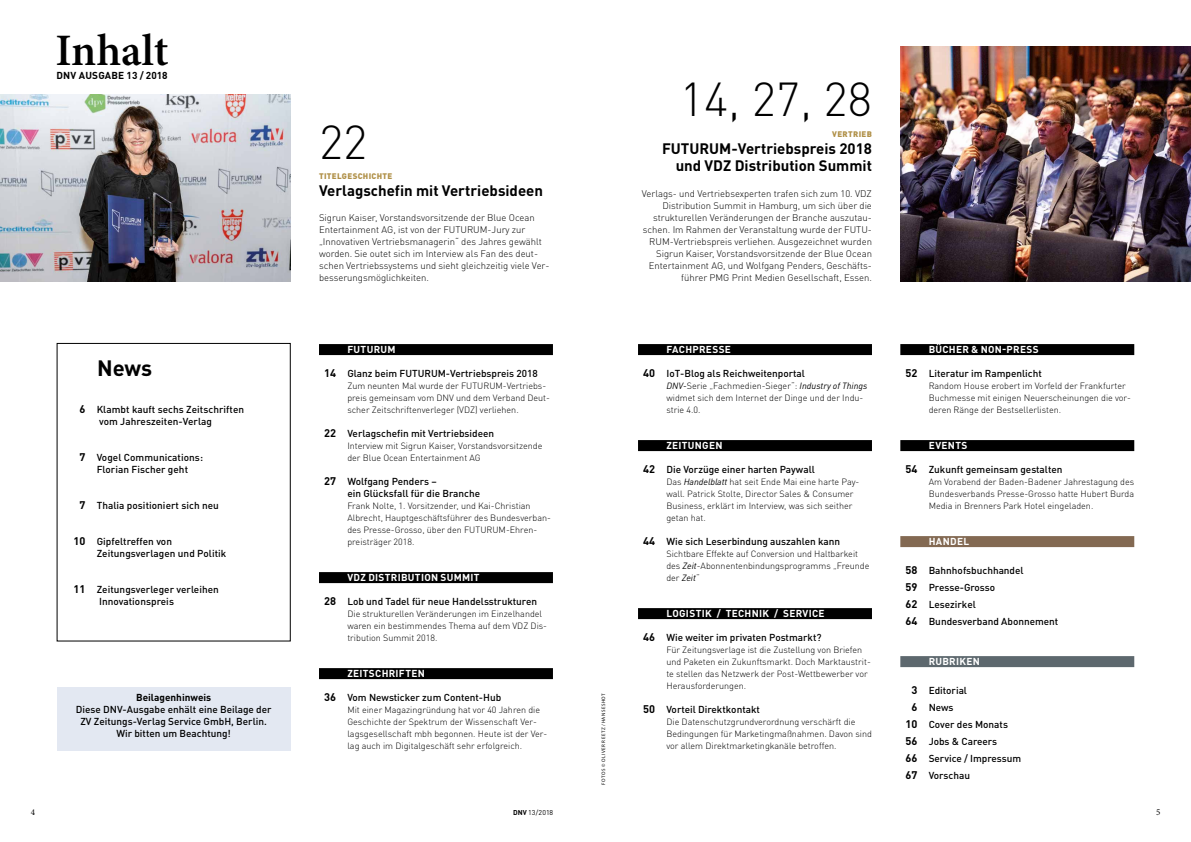
<style>
.page{position:relative;width:1191px;height:842px;background:#fff}
.page>*{position:absolute;margin:0;border:0;box-sizing:border-box;transform-origin:0 0}
.t1{font:300 47px "DIN Pro";color:#000}
.t2{font:600 45px "Minion Pro";color:#000}
.t3{font:700 22px "DIN Pro";color:#000}
.t4{font:700 15px/17px "DIN Pro";color:#000;text-align:right}
.t5{font:500 10px/12px "DIN Pro";color:#000}
.t6{font:700 10px "DIN Pro";letter-spacing:.03em;color:#fff}
.t7{font:700 10px "DIN Pro";letter-spacing:.005em;color:#000}
.t8{font:300 9.5px/12px "DIN Pro";color:#000}
.t9{font:300 9px/12px "DIN Pro";color:#000}
.t10{font:9px "Minion Pro";color:#000}
.t11{font:900 8px "DIN Pro";letter-spacing:.035em;color:#b09047}
.t12{font:7px "DIN Pro";color:#000}
.t13{font:5px "Myriad Pro";letter-spacing:.1em;color:#000}
.s1{font-weight:700;font-size:11px}
.s2{font-weight:400;font-style:italic}
.s3{font-weight:700}
</style>
<div class="page">
<img style="left:900px;top:47px;width:291px;height:234px">
<div style="left:319px;top:344px;width:234px;height:11px;background:#000"></div>
<div style="left:319px;top:572px;width:234px;height:11px;background:#000"></div>
<div style="left:319px;top:668px;width:234px;height:11px;background:#000"></div>
<div style="left:638px;top:344px;width:234px;height:11px;background:#000"></div>
<div style="left:638px;top:440px;width:234px;height:11px;background:#000"></div>
<div style="left:638px;top:608px;width:234px;height:11px;background:#000"></div>
<div style="left:900px;top:344px;width:234px;height:11px;background:#000"></div>
<div style="left:900px;top:440px;width:234px;height:11px;background:#000"></div>
<div style="left:900px;top:536px;width:234px;height:11px;background:#836952"></div>
<div style="left:900px;top:656px;width:234px;height:11px;background:#5d686e"></div>
<img style="left:0;top:95px;width:291px;height:186px">
<div style="left:57px;top:687px;width:233px;height:63px;background:#e3e8f2"></div>
<h2 class="t2" style="left:56px;top:20px;width:114px">Inhalt</h2>
<p class="t7" style="left:56px;top:67px;width:8px">DNV</p>
<p class="t7" style="left:79px;top:67px;width:90px">AUSGABE 13 / 2018</p>
<h3 class="t3" style="left:97px;top:350px;width:57px">N EWS</h3>
<p class="t5" style="left:99px;top:403px;width:147px;text-indent:-19px"><span class="s1">6</span> Klambt kauft sechs Zeitschriften vom Jahreszeiten-Verlag</p>
<p class="t5" style="left:80px;top:451px;width:125px;text-align:center"><span class="s1">7</span> Vogel Communications:<br>Florian Fischer geht</p>
<p class="t5" style="left:80px;top:499px;width:141px"><span class="s1">7</span> Thalia positioniert sich neu</p>
<p class="t5" style="left:97px;top:535px;width:131px;text-indent:-23px"><span class="s1">10</span> Gipfeltreffen von<br>Zeitungsverlagen und Politik</p>
<p class="t5" style="left:99px;top:583px;width:121px;text-indent:-25px"><span class="s1">11</span> Zeitungsverleger verleihen<br>Innovationspreis</p>
<p class="t7" style="left:136px;top:689px;width:77px">BEILAGENHINWEIS</p>
<p class="t5" style="left:76px;top:703px;width:197px;text-align:center">Diese DNV-Ausgabe enhält eine Beilage der<br>ZV Zeitungs-Verlag Service GmbH, Berlin.<br>Wir bitten um Beachtung!</p>
<h1 class="t1" style="left:319px;top:105px;width:50px">22</h1>
<p class="t11" style="left:319px;top:169px;width:75px">TITELGESCHICHTE</p>
<h3 class="t4" style="left:319px;top:180px;width:226px">VERLAGSCHEFIN MIT VERTRIEBSIDEEN</h3>
<p class="t8" style="left:319px;top:211px;width:232px">Sigrun Kaiser, Vorstandsvorsitzende der Blue Ocean Entertainment AG, ist von der FUTURUM-Jury zur „Innovativen Vertriebsmanagerin“ des Jahres gewählt worden. Sie outet sich im Interview als Fan des deut&shy;schen Vertriebssystems und sieht gleichzeitig viele Ver&shy;besserungsmöglichkeiten.</p>
<p class="t6" style="left:347px;top:341px;width:50px">FUTURUM</p>
<p class="t5" style="left:324px;top:367px;width:215px"><span class="s1">14</span> Glanz beim FUTURUM-Vertriebspreis 2018</p>
<p class="t9" style="left:347px;top:379px;width:204px">Zum neunten Mal wurde der FUTURUM-Vertriebs&shy;preis gemeinsam vom DNV und dem Verband Deut&shy;scher Zeitschriftenverleger (VDZ) verliehen.</p>
<p class="t5" style="left:324px;top:427px;width:172px"><span class="s1">22</span> Verlagschefin mit Vertriebsideen</p>
<p class="t9" style="left:347px;top:439px;width:196px">Interview mit Sigrun Kaiser, Vorstandsvorsitzende der Blue Ocean Entertainment AG</p>
<p class="t5" style="left:347px;top:475px;width:134px;text-indent:-23px"><span class="s1">27</span> Wolfgang Penders –<br>ein Glücksfall für die Branche</p>
<p class="t9" style="left:347px;top:499px;width:205px">Frank Nolte, 1. Vorsitzender, und Kai-Christian Albrecht, Hauptgeschäftsführer des Bundesverban&shy;des Presse-Grosso, über den FUTURUM-Ehren&shy;preisträger 2018.</p>
<p class="t6" style="left:319px;top:569px;width:12px">VD</p>
<p class="t6" style="left:360px;top:569px;width:120px">Z DISTRIBUTION SUMMIT</p>
<p class="t5" style="left:324px;top:595px;width:214px"><span class="s1">28</span> Lob und Tadel für neue Handelsstrukturen</p>
<p class="t9" style="left:347px;top:607px;width:201px">Die strukturellen Veränderungen im Einzelhandel waren ein bestimmendes Thema auf dem VDZ Dis&shy;tribution Summit 2018.</p>
<p class="t6" style="left:347px;top:665px;width:79px">ZEITSCHRIFTEN</p>
<p class="t5" style="left:324px;top:691px;width:179px"><span class="s1">36</span> Vom Newsticker zum Content-Hub</p>
<p class="t9" style="left:347px;top:703px;width:201px">Mit einer Magazingründung hat vor 40 Jahren die Geschichte der Spektrum der Wissenschaft Ver&shy;lagsgesellschaft mbh begonnen. Heute ist der Ver&shy;lag auch im Digitalgeschäft sehr erfolgreich.</p>
<p class="t13" style="left:600px;top:785px;width:94px;rotate:-90deg">Fotos © Oliver Reetz /Hanseshot</p>
<h1 class="t1" style="left:680px;top:63px;width:193px">14, 27, 28</h1>
<p class="t11" style="left:832px;top:127px;width:41px">VERTRIEB</p>
<h3 class="t4" style="left:662px;top:138px;width:20px">FUTURUM</h3>
<h3 class="t4" style="left:675px;top:138px;width:198px">-VERTRIEBSPREIS 2018<br>UND VDZ DISTRIBUTION SUMMIT</h3>
<p class="t8" style="left:642px;top:187px;width:232px;text-align:right">Verlags- und Vertriebsexperten trafen sich zum 10. VDZ Distribution Summit in Hamburg, um sich über die strukturellen Veränderungen der Branche auszutau&shy;schen. Im Rahmen der Veranstaltung wurde der FUTU-RUM-Vertriebspreis verliehen. Ausgezeichnet wurden Sigrun Kaiser, Vorstandsvorsitzende der Blue Ocean Entertainment AG, und Wolfgang Penders, Geschäfts&shy;führer PMG Print Medien Gesellschaft, Essen.</p>
<p class="t6" style="left:638px;top:341px;width:13px">F</p>
<p class="t6" style="left:672px;top:341px;width:60px">ACHPRESSE</p>
<p class="t5" style="left:643px;top:367px;width:163px"><span class="s1">40</span> IoT-Blog als Reichweitenportal</p>
<p class="t9" style="left:666px;top:379px;width:203px"><span class="s2">DNV-</span>Serie „Fachmedien-Sieger“: <span class="s2">Industry of Things </span>widmet sich dem Internet der Dinge und der Indu&shy;strie 4.0.</p>
<p class="t6" style="left:666px;top:437px;width:58px">ZEITUNGEN</p>
<p class="t5" style="left:643px;top:463px;width:173px"><span class="s1">42</span> Die Vorzüge einer harten Paywall</p>
<p class="t9" style="left:666px;top:475px;width:194px">Das <span class="s2">Handelblatt</span> hat seit Ende Mai eine harte Pay&shy;wall. Patrick Stolte, Director Sales &amp; Consumer Business, erklärt im Interview, was sich seither getan hat.</p>
<p class="t5" style="left:643px;top:535px;width:199px"><span class="s1">44</span> Wie sich Leserbindung auszahlen kann</p>
<p class="t9" style="left:666px;top:547px;width:204px">Sichtbare Effekte auf Conversion und Haltbarkeit des <span class="s2">Zeit</span>-Abonnentenbindungsprogramms „Freunde der <span class="s2">Zeit</span>“</p>
<p class="t6" style="left:666px;top:605px;width:160px">LOGISTIK / TECHNIK / SERVICE</p>
<p class="t5" style="left:643px;top:631px;width:180px"><span class="s1">46</span> Wie weiter im privaten Postmarkt?</p>
<p class="t9" style="left:666px;top:643px;width:206px">Für Zeitungsverlage ist die Zustellung von Briefen und Paketen ein Zukunftsmarkt. Doch Marktaustrit&shy;te stellen das Netzwerk der Post-Wettbewerber vor Herausforderungen.</p>
<p class="t5" style="left:643px;top:703px;width:118px"><span class="s1">50</span> Vorteil Direktkontakt</p>
<p class="t9" style="left:666px;top:715px;width:207px">Die Datenschutzgrundverordnung verschärft die<br>Bedingungen für Marketingmaßnahmen. Davon sind vor allem Direktmarketingkanäle betroffen.</p>
<p class="t6" style="left:900px;top:341px;width:13px">B</p>
<p class="t6" style="left:935px;top:341px;width:105px">ÜCHER &amp; NON-PRESS</p>
<p class="t5" style="left:905px;top:367px;width:138px"><span class="s1">52</span> Literatur im Rampenlicht</p>
<p class="t9" style="left:928px;top:379px;width:204px">Random House erobert im Vorfeld der Frankfurter<br>Buchmesse mit einigen Neuerscheinungen die vor&shy;deren Ränge der Bestsellerlisten.</p>
<p class="t6" style="left:900px;top:437px;width:13px">E</p>
<p class="t6" style="left:935px;top:437px;width:34px">VENTS</p>
<p class="t5" style="left:905px;top:463px;width:159px"><span class="s1">54</span> Zukunft gemeinsam gestalten</p>
<p class="t9" style="left:928px;top:475px;width:207px;text-align:justify">Am Vorabend der Baden-Badener Jahrestagung des Bundesverbands Presse-Grosso hatte Hubert Burda Media in Brenners Park Hotel eingeladen.</p>
<p class="t6" style="left:900px;top:533px;width:13px">H</p>
<p class="t6" style="left:936px;top:533px;width:32px">ANDEL</p>
<p class="t5" style="left:905px;top:562px;width:154px;line-height:17px"><span class="s1">58</span> Bahnhofsbuchhandel<br><span class="s1">59</span> Presse-Grosso<br><span class="s1">62</span> Lesezirkel<br><span class="s1">64</span> Bundesverband Abonnement</p>
<p class="t6" style="left:900px;top:653px;width:13px">R</p>
<p class="t6" style="left:935px;top:653px;width:46px">UBRIKEN</p>
<p class="t5" style="left:911px;top:684px;width:57px"><span class="s1">3</span> Editorial</p>
<p class="t5" style="left:911px;top:701px;width:44px"><span class="s1">6</span> News</p>
<p class="t5" style="left:905px;top:718px;width:104px"><span class="s1">10</span> Cover des Monats</p>
<p class="t5" style="left:905px;top:735px;width:93px"><span class="s1">56</span> Jobs &amp; Careers</p>
<p class="t5" style="left:905px;top:752px;width:117px"><span class="s1">66</span> Service / Impressum</p>
<p class="t5" style="left:905px;top:769px;width:66px"><span class="s1">67</span> Vorschau</p>
<p class="t10" style="left:31px;top:806px;width:6px">4</p>
<p class="t12" style="left:513px;top:807px;width:42px"><span class="s3">DNV</span> 13/2018</p>
<p class="t10" style="left:1156px;top:806px;width:6px">5</p>
</div>
